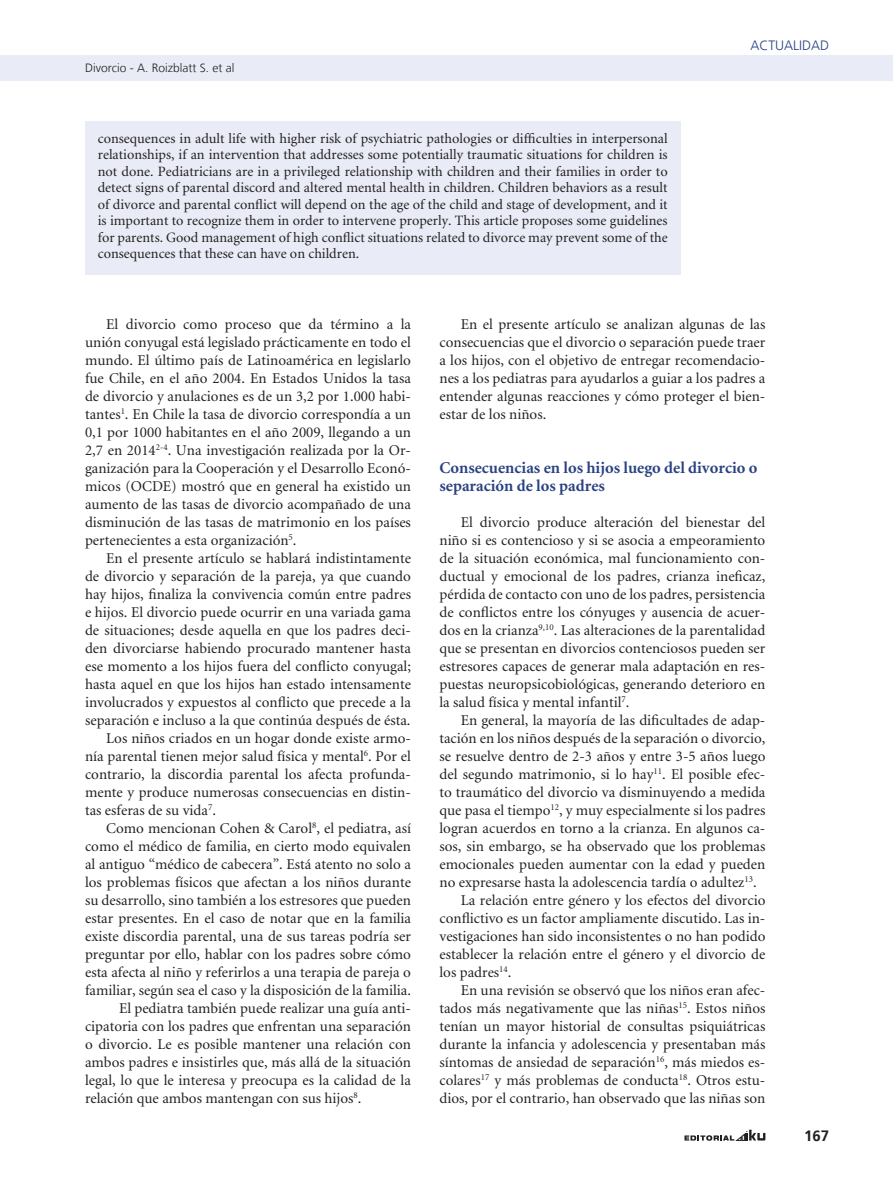
<style>
.page{position:relative;width:893px;height:1191px;background:#fff}
.page>*{position:absolute;margin:0;border:0;box-sizing:border-box;transform-origin:0 0}
._6-subtitulo{font:700 16.5px/18px "Minion";color:#2a4282}
._1-texto{font:15px/18px "Minion";color:#231f20;text-align:justify}
.t1{font:700 15px "Frutiger LT";color:#231f20}
._5-resumen{font:14.25px/16.5px "Minion";color:#231f20;text-align:justify}
.t2{font:300 13.5px "Frutiger LT";color:#2a4282}
._3-datos_autores-doi{font:300 12px "Frutiger LT";color:#231f20}
</style>
<div class="page">
<svg style="left:684px;top:1129px;width:81px;height:11px"></svg>
<div style="left:0;top:55px;width:893px;height:26px;background:#e9ecf6"></div>
<div style="left:85px;top:121px;width:595px;height:153px;background:#e9ecf6"></div>
<p class="_3-datos_autores-doi" style="left:85px;top:61px;width:151px">Divorcio - A. Roizblatt S. et al</p>
<p class="_5-resumen" style="left:98px;top:130px;width:571px">consequences in adult life with higher risk of psychiatric pathologies or difficulties in interpersonal relationships, if an intervention that addresses some potentially traumatic situations for children is not done. Pediatricians are in a privileged relationship with children and their families in order to detect signs of parental discord and altered mental health in children. Children behaviors as a result of divorce and parental conflict will depend on the age of the child and stage of development, and it is important to recognize them in order to intervene properly. This article proposes some guidelines for parents. Good management of high conflict situations related to divorce may prevent some of the consequences that these can have on children.</p>
<p class="t2" style="left:750px;top:38px;width:80px">ACTUALIDAD</p>
<p class="_1-texto" style="left:85px;top:316px;width:327px;text-indent:21px">El divorcio como proceso que da término a la unión conyugal está legislado prácticamente en todo el mundo. El último país de Latinoamérica en legislarlo fue Chile, en el año 2004. En Estados Unidos la tasa de divorcio y anulaciones es de un 3,2 por 1.000 habi&shy;tantes<sup>1</sup>. En Chile la tasa de divorcio correspondía a un 0,1 por 1000 habitantes en el año 2009, llegando a un 2,7 en 2014<sup>2-4</sup>. Una investigación realizada por la Or&shy;ganización para la Cooperación y el Desarrollo Econó&shy;micos (OCDE) mostró que en general ha existido un aumento de las tasas de divorcio acompañado de una disminución de las tasas de matrimonio en los países pertenecientes a esta organización<sup>5</sup>.</p>
<p class="_1-texto" style="left:85px;top:550px;width:327px;text-indent:21px">En el presente artículo se hablará indistintamente de divorcio y separación de la pareja, ya que cuando hay hijos, finaliza la convivencia común entre padres e hijos. El divorcio puede ocurrir en una variada gama de situaciones; desde aquella en que los padres deci&shy;den divorciarse habiendo procurado mantener hasta ese momento a los hijos fuera del conflicto conyugal; hasta aquel en que los hijos han estado intensamente involucrados y expuestos al conflicto que precede a la separación e incluso a la que continúa después de ésta.</p>
<p class="_1-texto" style="left:85px;top:730px;width:327px;text-indent:21px">Los niños criados en un hogar donde existe armo&shy;nía parental tienen mejor salud física y mental<sup>6</sup>. Por el contrario, la discordia parental los afecta profunda&shy;mente y produce numerosas consecuencias en distin&shy;tas esferas de su vida<sup>7</sup>.</p>
<p class="_1-texto" style="left:85px;top:820px;width:327px;text-indent:21px">Como mencionan Cohen &amp; Carol<sup>8</sup>, el pediatra, así como el médico de familia, en cierto modo equivalen al antiguo “médico de cabecera”. Está atento no solo a los problemas físicos que afectan a los niños durante su desarrollo, sino también a los estresores que pueden estar presentes. En el caso de notar que en la familia existe discordia parental, una de sus tareas podría ser preguntar por ello, hablar con los padres sobre cómo esta afecta al niño y referirlos a una terapia de pareja o familiar, según sea el caso y la disposición de la familia.</p>
<p class="_1-texto" style="left:85px;top:1000px;width:327px;text-indent:34px">El pediatra también puede realizar una guía anti&shy;cipatoria con los padres que enfrentan una separación o divorcio. Le es posible mantener una relación con ambos padres e insistirles que, más allá de la situación legal, lo que le interesa y preocupa es la calidad de la relación que ambos mantengan con sus hijos<sup>8</sup>.</p>
<p class="_1-texto" style="left:439px;top:316px;width:327px;text-indent:21px">En el presente artículo se analizan algunas de las consecuencias que el divorcio o separación puede traer a los hijos, con el objetivo de entregar recomendacio&shy;nes a los pediatras para ayudarlos a guiar a los padres a entender algunas reacciones y cómo proteger el bien&shy;estar de los niños.</p>
<p class="_6-subtitulo" style="left:439px;top:459px;width:319px">Consecuencias en los hijos luego del divorcio o separación de los padres</p>
<p class="_1-texto" style="left:439px;top:514px;width:327px;text-indent:21px">El divorcio produce alteración del bienestar del niño si es contencioso y si se asocia a empeoramiento de la situación económica, mal funcionamiento con&shy;ductual y emocional de los padres, crianza ineficaz, pérdida de contacto con uno de los padres, persistencia de conflictos entre los cónyuges y ausencia de acuer&shy;dos en la crianza<sup>9,10</sup>. Las alteraciones de la parentalidad que se presentan en divorcios contenciosos pueden ser estresores capaces de generar mala adaptación en res&shy;puestas neuropsicobiológicas, generando deterioro en la salud física y mental infantil<sup>7</sup>.</p>
<p class="_1-texto" style="left:439px;top:712px;width:327px;text-indent:21px">En general, la mayoría de las dificultades de adap&shy;tación en los niños después de la separación o divorcio, se resuelve dentro de 2-3 años y entre 3-5 años luego del segundo matrimonio, si lo hay<sup>11</sup>. El posible efec&shy;to traumático del divorcio va disminuyendo a medida que pasa el tiempo<sup>12</sup>, y muy especialmente si los padres logran acuerdos en torno a la crianza. En algunos ca&shy;sos, sin embargo, se ha observado que los problemas emocionales pueden aumentar con la edad y pueden no expresarse hasta la adolescencia tardía o adultez<sup>13</sup>.</p>
<p class="_1-texto" style="left:439px;top:892px;width:327px;text-indent:21px">La relación entre género y los efectos del divorcio conflictivo es un factor ampliamente discutido. Las in&shy;vestigaciones han sido inconsistentes o no han podido establecer la relación entre el género y el divorcio de los padres<sup>14</sup>.</p>
<p class="_1-texto" style="left:439px;top:982px;width:327px;text-indent:21px">En una revisión se observó que los niños eran afec&shy;tados más negativamente que las niñas<sup>15</sup>. Estos niños tenían un mayor historial de consultas psiquiátricas durante la infancia y adolescencia y presentaban más síntomas de ansiedad de separación<sup>16</sup>, más miedos es&shy;colares<sup>17</sup> y más problemas de conducta<sup>18</sup>. Otros estu&shy;dios, por el contrario, han observado que las niñas son</p>
<p class="t1" style="left:804px;top:1126px;width:27px">167</p>
</div>
